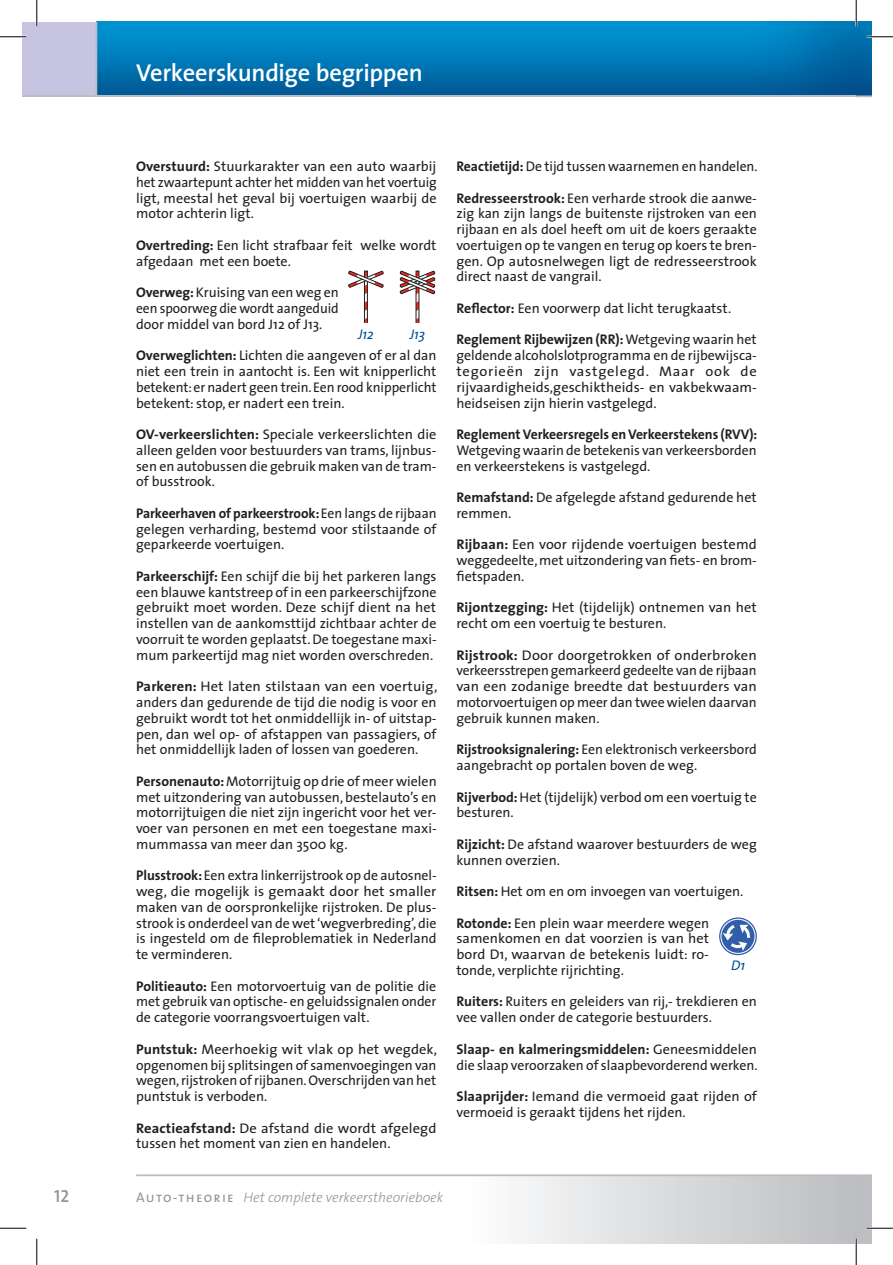
<style>
.page{position:relative;width:893px;height:1265px;background:#fff}
.page>*{position:absolute;margin:0;border:0;box-sizing:border-box;transform-origin:0 0}
.t1{font:600 24.5px "The Sans";letter-spacing:-.01em;color:#fff}
.t2{font:17.5px "The Sans Semi Bold Caps";color:#939598}
.t3{font:14px/15.8px "The Sans";color:#231f20;text-align:justify}
.t4{font:14px/15.8px "The Sans";color:#231f20;text-align:justify;scale:1.04 1}
.t5{font:700 14px "The Sans";letter-spacing:-.005em;color:#231f20}
.t6{font:italic 300 14px "The Sans";color:#939598}
.t7{font:italic 14px "The Sans";color:#005294}
.s1{font-weight:700}
.s2{font-family:"The Sans Caps";font-weight:400;font-style:normal}
</style>
<div class="page">
<div style="left:22px;top:22px;width:75px;height:74px;background:#c6c4e1"></div>
<svg style="left:136px;top:1175px;width:719px;height:67px"></svg>
<hr style="left:136px;top:1174px;width:719px;height:1px;background:#bcbdc0">
<div style="left:855px;top:1175px;width:15px;height:67px;background:#bebfc1"></div>
<svg style="left:855px;top:1174px;width:15px;height:1px"></svg>
<img style="left:97px;top:22px;width:773px;height:73px">
<hr style="left:22px;top:95px;width:833px;height:2px;background:#bcbdc0">
<hr style="left:95px;top:22px;width:2px;height:73px;background:#bcbdc0">
<svg style="left:855px;top:95px;width:15px;height:2px"></svg>
<svg style="left:718px;top:917px;width:38px;height:37px"></svg>
<svg style="left:720px;top:918px;width:35px;height:35px"></svg>
<svg style="left:721px;top:919px;width:33px;height:33px"></svg>
<svg style="left:722px;top:924px;width:28px;height:26px"></svg>
<svg style="left:348px;top:271px;width:35px;height:52px"></svg>
<svg style="left:400px;top:271px;width:34px;height:52px"></svg>
<hr style="left:0;top:36px;width:26px;height:2px;background:#fff">
<hr style="left:866px;top:36px;width:26px;height:2px;background:#fff">
<hr style="left:866px;top:1226px;width:26px;height:2px;background:#fff">
<hr style="left:36px;top:0;width:2px;height:26px;background:#fff">
<hr style="left:854px;top:0;width:2px;height:26px;background:#fff">
<hr style="left:854px;top:1238px;width:2px;height:26px;background:#fff">
<svg style="left:0;top:36px;width:26px;height:1px"></svg>
<svg style="left:866px;top:36px;width:26px;height:1px"></svg>
<svg style="left:0;top:1227px;width:26px;height:1px"></svg>
<svg style="left:866px;top:1227px;width:26px;height:1px"></svg>
<svg style="left:36px;top:0;width:1px;height:26px"></svg>
<svg style="left:36px;top:1238px;width:1px;height:26px"></svg>
<svg style="left:855px;top:0;width:1px;height:26px"></svg>
<svg style="left:855px;top:1238px;width:1px;height:26px"></svg>
<h1 class="t1" style="left:136px;top:52px;width:288px">Verkeerskundige begrippen</h1>
<p class="t3" style="left:136px;top:158px;width:302px"><span class="s1">Overstuurd:</span> Stuurkarakter van een auto waarbij het zwaartepunt achter het midden van het voertuig ligt, meestal het geval bij voertuigen waarbij de motor achterin ligt.</p>
<p class="t3" style="left:136px;top:237px;width:301px"><span class="s1">Overtreding:</span> Een licht strafbaar feit welke wordt afgedaan met een boete.</p>
<p class="t3" style="left:136px;top:284px;width:204px"><span class="s1">Overweg:</span> Kruising van een weg en een spoorweg die wordt aangeduid door middel van bord J12 of J13.</p>
<p class="t3" style="left:136px;top:347px;width:302px"><span class="s1">Overweglichten:</span> Lichten die aangeven of er al dan niet een trein in aantocht is. Een wit knipperlicht betekent: er nadert geen trein. Een rood knipperlicht betekent: stop, er nadert een trein.</p>
<p class="t3" style="left:136px;top:426px;width:302px"><span class="s1">OV-verkeerslichten:</span> Speciale verkeerslichten die alleen gelden voor bestuurders van trams, lijnbus&shy;sen en autobussen die gebruik maken van de tram&shy;of busstrook.</p>
<p class="t3" style="left:136px;top:504px;width:302px"><span class="s1">Parkeerhaven of parkeerstrook:</span> Een langs de rijbaan gelegen verharding, bestemd voor stilstaande of geparkeerde voertuigen.</p>
<p class="t3" style="left:136px;top:567px;width:302px"><span class="s1">Parkeerschijf:</span> Een schijf die bij het parkeren langs een blauwe kantstreep of in een parkeerschijfzone gebruikt moet worden. Deze schijf dient na het instellen van de aankomsttijd zichtbaar achter de voorruit te worden geplaatst. De toegestane maxi&shy;mum parkeertijd mag niet worden overschreden.</p>
<p class="t4" style="left:136px;top:678px;width:291px"><span class="s1">Parkeren:</span> Het laten stilstaan van een voertuig, anders dan gedurende de tijd die nodig is voor en gebruikt wordt tot het onmiddellijk in- of uitstap&shy;pen, dan wel op- of afstappen van passagiers, of het onmiddellijk laden of lossen van goederen.</p>
<p class="t3" style="left:136px;top:772px;width:302px"><span class="s1">Personenauto:</span> Motorrijtuig op drie of meer wielen met uitzondering van autobussen, bestelauto’s en motorrijtuigen die niet zijn ingericht voor het ver&shy;voer van personen en met een toegestane maxi&shy;mummassa van meer dan 3500 kg.</p>
<p class="t3" style="left:136px;top:867px;width:302px"><span class="s1">Plusstrook:</span> Een extra linkerrijstrook op de autosnel&shy;weg, die mogelijk is gemaakt door het smaller maken van de oorspronkelijke rijstroken. De plus&shy;strook is onderdeel van de wet ‘wegverbreding’, die is ingesteld om de fileproblematiek in Nederland te verminderen.</p>
<p class="t3" style="left:136px;top:977px;width:301px"><span class="s1">Politieauto:</span> Een motorvoertuig van de politie die met gebruik van optische- en geluidssignalen onder de categorie voorrangsvoertuigen valt.</p>
<p class="t3" style="left:136px;top:1040px;width:302px"><span class="s1">Puntstuk:</span> Meerhoekig wit vlak op het wegdek, opgenomen bij splitsingen of samenvoegingen van wegen, rijstroken of rijbanen. Overschrijden van het puntstuk is verboden.</p>
<p class="t3" style="left:136px;top:1119px;width:302px"><span class="s1">Reactieafstand:</span> De afstand die wordt afgelegd tussen het moment van zien en handelen.</p>
<p class="t7" style="left:358px;top:323px;width:17px">J12</p>
<p class="t7" style="left:409px;top:323px;width:17px">J13</p>
<p class="t3" style="left:456px;top:158px;width:302px"><span class="s1">Reactietijd:</span> De tijd tussen waarnemen en handelen.</p>
<p class="t3" style="left:456px;top:189px;width:302px"><span class="s1">Redresseerstrook:</span> Een verharde strook die aanwe&shy;zig kan zijn langs de buitenste rijstroken van een rijbaan en als doel heeft om uit de koers geraakte voertuigen op te vangen en terug op koers te bren&shy;gen. Op autosnelwegen ligt de redresseerstrook direct naast de vangrail.</p>
<p class="t3" style="left:456px;top:300px;width:276px"><span class="s1">Reflector:</span> Een voorwerp dat licht terugkaatst.</p>
<p class="t3" style="left:456px;top:331px;width:302px"><span class="s1">Reglement Rijbewijzen (RR):</span> Wetgeving waarin het geldende alcoholslotprogramma en de rijbewijsca&shy;tegorieën zijn vastgelegd. Maar ook de rijvaardigheids,geschiktheids- en vakbekwaam&shy;heidseisen zijn hierin vastgelegd.</p>
<p class="t5" style="left:456px;top:422px;width:302px">Reglement Verkeersregels en Verkeerstekens (RVV):</p>
<p class="t3" style="left:456px;top:441px;width:301px">Wetgeving waarin de betekenis van verkeersborden en verkeerstekens is vastgelegd.</p>
<p class="t3" style="left:456px;top:489px;width:301px"><span class="s1">Remafstand:</span> De afgelegde afstand gedurende het remmen.</p>
<p class="t3" style="left:456px;top:536px;width:302px"><span class="s1">Rijbaan:</span> Een voor rijdende voertuigen bestemd weggedeelte, met uitzondering van fiets- en brom&shy;fietspaden.</p>
<p class="t3" style="left:456px;top:599px;width:301px"><span class="s1">Rijontzegging:</span> Het (tijdelijk) ontnemen van het recht om een voertuig te besturen.</p>
<p class="t4" style="left:456px;top:646px;width:290px"><span class="s1">Rijstrook:</span> Door doorgetrokken of onderbroken verkeersstrepen gemarkeerd gedeelte van de rijbaan van een zodanige breedte dat bestuurders van motorvoertuigen op meer dan twee wielen daarvan gebruik kunnen maken.</p>
<p class="t3" style="left:456px;top:741px;width:301px"><span class="s1">Rijstrooksignalering:</span> Een elektronisch verkeersbord aangebracht op portalen boven de weg.</p>
<p class="t3" style="left:456px;top:788px;width:302px"><span class="s1">Rijverbod:</span> Het (tijdelijk) verbod om een voertuig te besturen.</p>
<p class="t3" style="left:456px;top:835px;width:302px"><span class="s1">Rijzicht:</span> De afstand waarover bestuurders de weg kunnen overzien.</p>
<p class="t3" style="left:456px;top:882px;width:288px"><span class="s1">Ritsen:</span> Het om en om invoegen van voertuigen.</p>
<p class="t3" style="left:456px;top:914px;width:254px"><span class="s1">Rotonde:</span> Een plein waar meerdere wegen samenkomen en dat voorzien is van het bord D1, waarvan de betekenis luidt: ro&shy;tonde, verplichte rijrichting.</p>
<p class="t3" style="left:456px;top:993px;width:302px"><span class="s1">Ruiters:</span> Ruiters en geleiders van rij,- trekdieren en vee vallen onder de categorie bestuurders.</p>
<p class="t3" style="left:456px;top:1040px;width:302px"><span class="s1">Slaap- en kalmeringsmiddelen:</span> Geneesmiddelen die slaap veroorzaken of slaapbevorderend werken.</p>
<p class="t3" style="left:456px;top:1087px;width:302px"><span class="s1">Slaaprijder:</span> Iemand die vermoeid gaat rijden of vermoeid is geraakt tijdens het rijden.</p>
<p class="t7" style="left:730px;top:952px;width:15px">D1</p>
<p class="t2" style="left:54px;top:1180px;width:16px">12</p>
<p class="t6" style="left:136px;top:1185px;width:308px"><span class="s2">Auto-theorie</span> Het complete verkeerstheorieboek</p>
</div>
